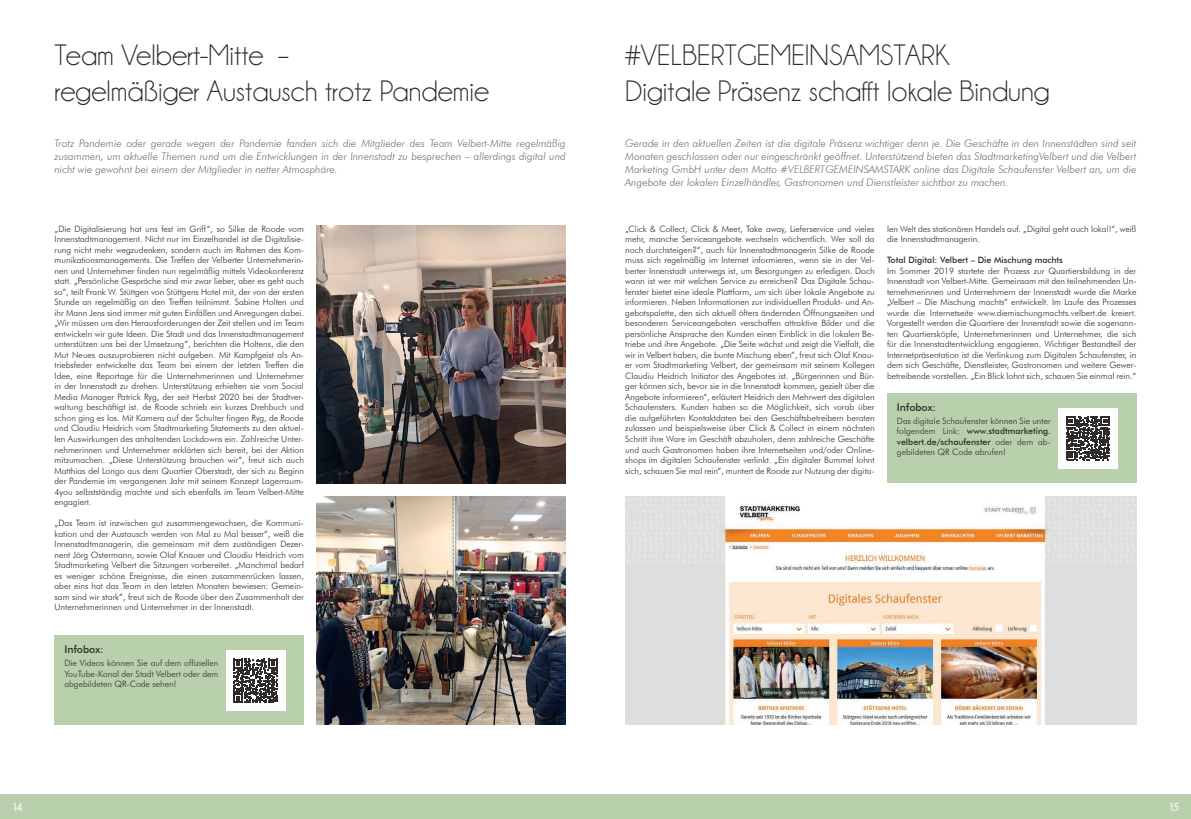
<style>
.page{position:relative;width:1191px;height:819px;background:#fff}
.page>*{position:absolute;margin:0;border:0;box-sizing:border-box;transform-origin:0 0}
.t1{font:29.75px/35.7px "Champagne&Limousines";color:#2e2b2c}
.t2{font:500 12.25px "Futura PT";color:#f2f3f4}
.t3{font:italic 300 10.5px/13.1px "Futura BT";color:#6c6d70;text-align:justify}
.t4{font:500 10.5px "Futura BT";color:#2e2b2c}
.t5{font:300 8.75px/10.5px "Futura BT";color:#2e2b2c;text-align:justify}
.t6{font:500 8.75px "Futura BT";color:#2e2b2c}
.s1{font-weight:500}
</style>
<div class="page">
<div style="left:0;top:794px;width:1191px;height:25px;background:#b8d1ac"></div>
<img style="left:316px;top:225px;width:250px;height:258px">
<img style="left:316px;top:496px;width:250px;height:229px">
<div style="left:55px;top:635px;width:249px;height:90px;background:#b8d1ac"></div>
<div style="left:887px;top:392px;width:249px;height:90px;background:#b8d1ac"></div>
<div style="left:226px;top:650px;width:59px;height:61px;background:#fff"></div>
<svg style="left:233px;top:658px;width:44px;height:45px"></svg>
<div style="left:1058px;top:408px;width:59px;height:60px;background:#fff"></div>
<svg style="left:1066px;top:416px;width:44px;height:44px"></svg>
<img style="left:625px;top:496px;width:511px;height:229px">
<h1 class="t1" style="left:55px;top:37px;width:436px">Team Velbert-Mitte –<br>regelmäßiger Austausch trotz Pandemie</h1>
<h1 class="t1" style="left:625px;top:37px;width:426px">#VELBERTGEMEINSAMSTARK<br>Digitale Präsenz schafft lokale Bindung</h1>
<p class="t3" style="left:55px;top:137px;width:512px">Trotz Pandemie oder gerade wegen der Pandemie fanden sich die Mitglieder des Team Velbert-Mitte regelmäßig zusammen, um aktuelle Themen rund um die Entwicklungen in der Innenstadt zu besprechen – allerdings digital und nicht wie gewohnt bei einem der Mitglieder in netter Atmosphäre.</p>
<p class="t5" style="left:55px;top:223px;width:251px">„Die Digitalisierung hat uns fest im Griff“, so Silke de Roode vom Innenstadtmanagement. Nicht nur im Einzelhandel ist die Digitalisie&shy;rung nicht mehr wegzudenken, sondern auch im Rahmen des Kom&shy;munikationsmanagements. Die Treffen der Velberter Unternehmerin&shy;nen und Unternehmer finden nun regelmäßig mittels Videokonferenz statt. „Persönliche Gespräche sind mir zwar lieber, aber es geht auch so“, teilt Frank W. Stüttgen von Stüttgens Hotel mit, der von der ersten Stunde an regelmäßig an den Treffen teilnimmt. Sabine Holten und ihr Mann Jens sind immer mit guten Einfällen und Anregungen dabei. „Wir müssen uns den Herausforderungen der Zeit stellen und im Team entwickeln wir gute Ideen. Die Stadt und das Innenstadtmanagement unterstützen uns bei der Umsetzung“, berichten die Holtens, die den Mut Neues auszuprobieren nicht aufgeben. Mit Kampfgeist als An&shy;triebsfeder entwickelte das Team bei einem der letzten Treffen die Idee, eine Reportage für die Unternehmerinnen und Unternehmer in der Innenstadt zu drehen. Unterstützung erhielten sie vom Social Media Manager Patrick Ryg, der seit Herbst 2020 bei der Stadtver&shy;waltung beschäftigt ist. de Roode schrieb ein kurzes Drehbuch und schon ging es los. Mit Kamera auf der Schulter fingen Ryg, de Roode und Claudiu Heidrich vom Stadtmarketing Statements zu den aktuel&shy;len Auswirkungen des anhaltenden Lockdowns ein. Zahlreiche Unter&shy;nehmerinnen und Unternehmer erklärten sich bereit, bei der Aktion mitzumachen. „Diese Unterstützung brauchen wir“, freut sich auch Matthias del Longo aus dem Quartier Oberstadt, der sich zu Beginn der Pandemie im vergangenen Jahr mit seinem Konzept Lagerraum-4you selbstständig machte und sich ebenfalls im Team Velbert-Mitte engagiert.</p>
<p class="t5" style="left:55px;top:517px;width:251px">„Das Team ist inzwischen gut zusammengewachsen, die Kommuni&shy;kation und der Austausch werden von Mal zu Mal besser“, weiß die Innenstadtmanagerin, die gemeinsam mit dem zuständigen Dezer&shy;nent Jörg Ostermann, sowie Olaf Knauer und Claudiu Heidrich vom Stadtmarketing Velbert die Sitzungen vorbereitet. „Manchmal bedarf es weniger schöne Ereignisse, die einen zusammenrücken lassen, aber eins hat das Team in den letzten Monaten bewiesen: Gemein&shy;sam sind wir stark“, freut sich de Roode über den Zusammenhalt der Unternehmerinnen und Unternehmer in der Innenstadt.</p>
<p class="t4" style="left:64px;top:643px;width:41px">Infobox:</p>
<p class="t5" style="left:64px;top:657px;width:155px">Die Videos können Sie auf dem offiziellen YouTube-Kanal der Stadt Velbert oder dem abgebildeten QR-Code sehen!</p>
<p class="t3" style="left:625px;top:137px;width:512px">Gerade in den aktuellen Zeiten ist die digitale Präsenz wichtiger denn je. Die Geschäfte in den Innenstädten sind seit Monaten geschlossen oder nur eingeschränkt geöffnet. Unterstützend bieten das StadtmarketingVelbert und die Velbert Marketing GmbH unter dem Motto #VELBERTGEMEINSAMSTARK online das Digitale Schaufenster Velbert an, um die Angebote der lokalen Einzelhändler, Gastronomen und Dienstleister sichtbar zu machen.</p>
<p class="t5" style="left:625px;top:223px;width:251px">„Click &amp; Collect, Click &amp; Meet, Take away, Lieferservice und vieles mehr, manche Serviceangebote wechseln wöchentlich. Wer soll da noch durchsteigen?“, auch für Innenstadtmanagerin Silke de Roode muss sich regelmäßig im Internet informieren, wenn sie in der Vel&shy;berter Innenstadt unterwegs ist, um Besorgungen zu erledigen. Doch wann ist wer mit welchen Service zu erreichen? Das Digitale Schau&shy;fenster bietet eine ideale Plattform, um sich über lokale Angebote zu informieren. Neben Informationen zur individuellen Produkt- und An&shy;gebotspalette, den sich aktuell öfters ändernden Öffnungszeiten und besonderen Serviceangeboten verschaffen attraktive Bilder und die persönliche Ansprache den Kunden einen Einblick in die lokalen Be&shy;triebe und ihre Angebote. „Die Seite wächst und zeigt die Vielfalt, die wir in Velbert haben, die bunte Mischung eben“, freut sich Olaf Knau&shy;er vom Stadtmarketing Velbert, der gemeinsam mit seinem Kollegen Claudiu Heidrich Initiator des Angebotes ist. „Bürgerinnen und Bür&shy;ger können sich, bevor sie in die Innenstadt kommen, gezielt über die Angebote informieren“, erläutert Heidrich den Mehrwert des digitalen Schaufensters. Kunden haben so die Möglichkeit, sich vorab über die aufgeführten Kontaktdaten bei den Geschäftsbetreibern beraten zulassen und beispielsweise über Click &amp; Collect in einem nächsten Schritt ihre Ware im Geschäft abzuholen, denn zahlreiche Geschäfte und auch Gastronomen haben ihre Internetseiten und/oder Online&shy;shops im digitalen Schaufenster verlinkt. „Ein digitaler Bummel lohnt sich, schauen Sie mal rein“, muntert de Roode zur Nutzung der digita-</p>
<p class="t5" style="left:887px;top:223px;width:251px">len Welt des stationären Handels auf. „Digital geht auch lokal!“, weiß die Innenstadtmanagerin.</p>
<p class="t6" style="left:887px;top:255px;width:177px">Total Digital: Velbert – Die Mischung machts</p>
<p class="t5" style="left:887px;top:265px;width:251px">Im Sommer 2019 startete der Prozess zur Quartiersbildung in der Innenstadt von Velbert-Mitte. Gemeinsam mit den teilnehmenden Un&shy;ternehmerinnen und Unternehmern der Innenstadt wurde die Marke „Velbert – Die Mischung machts“ entwickelt. Im Laufe des Prozesses wurde die Internetseite www.diemischungmachts.velbert.de kreiert.<br>Vorgestellt werden die Quartiere der Innenstadt sowie die sogenann&shy;ten Quartiersköpfe, Unternehmerinnen und Unternehmer, die sich für die Innenstadtentwicklung engagieren. Wichtiger Bestandteil der Internetpräsentation ist die Verlinkung zum Digitalen Schaufenster, in dem sich Geschäfte, Dienstleister, Gastronomen und weitere Gewer&shy;betreibende vorstellen. „Ein Blick lohnt sich, schauen Sie einmal rein.“</p>
<p class="t4" style="left:897px;top:400px;width:41px">Infobox:</p>
<p class="t5" style="left:897px;top:415px;width:155px">Das digitale Schaufenster können Sie unter folgendem Link: <span class="s1">www.stadtmarketing. velbert.de/schaufenster</span> oder dem ab&shy;gebildeten QR Code abrufen!</p>
<h2 class="t2" style="left:11px;top:799px;width:13px">14</h2>
<h2 class="t2" style="left:1168px;top:799px;width:13px">15</h2>
</div>
